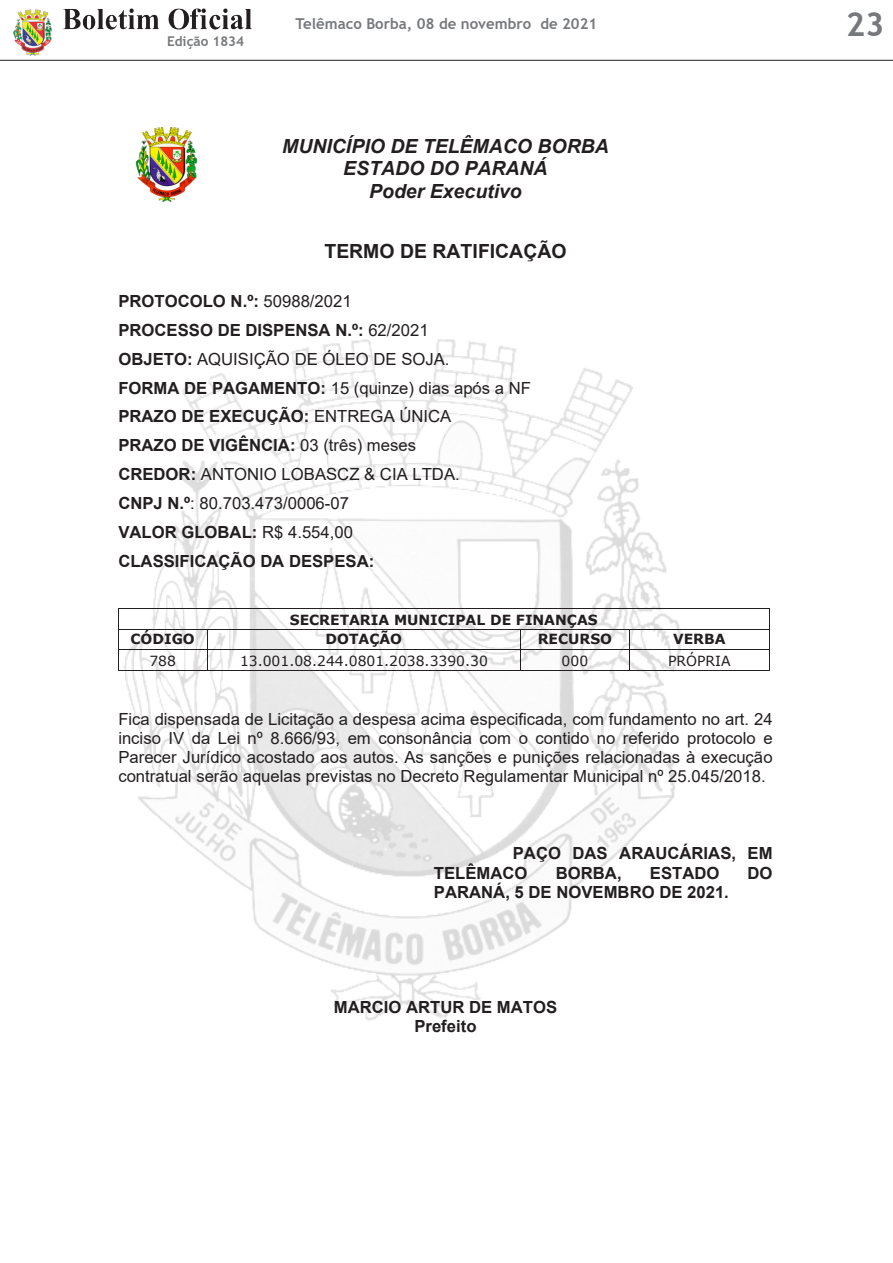
<style>
.page{position:relative;width:893px;height:1263px;background:#fff}
.page>*{position:absolute;margin:0;border:0;box-sizing:border-box;transform-origin:0 0}
.t1{font:700 33px "Trebuchet MS";color:#76787b}
.t2{font:italic 700 19.5px/22.4px "Arial";color:#231f20;text-align:center}
.t3{font:700 19.5px "Arial";color:#231f20}
.t4{font:700 16.65px/28.8px "Arial";color:#231f20}
.t5{font:16.65px/19.2px "Arial";color:#231f20;text-align:justify}
.t6{font:700 15px "Trebuchet MS";color:#76787b}
.t7{font:700 13.95px "Verdana";color:#231f20}
.t8{font:13.95px "Verdana";color:#231f20}
.t9{font:700 13.5px "Trebuchet MS";color:#76787b}
.s1{font-weight:400}
</style>
<div class="page">
<img style="left:13px;top:9px;width:39px;height:47px">
<img style="left:62px;top:8px;width:190px;height:21px">
<hr style="left:0;top:60px;width:893px;height:1px;background:#231f20">
<img style="left:124px;top:339px;width:557px;height:682px">
<img style="left:135px;top:126px;width:62px;height:77px">
<hr style="left:119px;top:608px;width:650px;height:1px;background:#231f20">
<hr style="left:119px;top:629px;width:88px;height:1px;background:#231f20">
<hr style="left:207px;top:629px;width:313px;height:1px;background:#231f20">
<hr style="left:521px;top:629px;width:108px;height:1px;background:#231f20">
<hr style="left:629px;top:629px;width:140px;height:1px;background:#231f20">
<hr style="left:119px;top:649px;width:88px;height:1px;background:#231f20">
<hr style="left:207px;top:649px;width:313px;height:1px;background:#231f20">
<hr style="left:521px;top:649px;width:108px;height:1px;background:#231f20">
<hr style="left:629px;top:649px;width:140px;height:1px;background:#231f20">
<svg style="left:118px;top:608px;width:1px;height:63px"></svg>
<hr style="left:119px;top:670px;width:88px;height:1px;background:#231f20">
<svg style="left:207px;top:630px;width:1px;height:40px"></svg>
<hr style="left:207px;top:670px;width:313px;height:1px;background:#231f20">
<svg style="left:520px;top:629px;width:1px;height:42px"></svg>
<hr style="left:521px;top:670px;width:108px;height:1px;background:#231f20">
<svg style="left:629px;top:630px;width:1px;height:40px"></svg>
<hr style="left:629px;top:670px;width:140px;height:1px;background:#231f20">
<svg style="left:769px;top:608px;width:1px;height:63px"></svg>
<p class="t9" style="left:167px;top:33px;width:79px">Edição 1834</p>
<p class="t6" style="left:296px;top:14px;width:303px">Telêmaco Borba, 08 de novembro de 2021</p>
<h1 class="t1" style="left:846px;top:3px;width:40px">23</h1>
<p class="t2" style="left:282px;top:135px;width:328px">MUNICÍPIO DE TELÊMACO BORBA<br>ESTADO DO PARANÁ<br>Poder Executivo</p>
<p class="t3" style="left:324px;top:238px;width:244px">TERMO DE RATIFICAÇÃO</p>
<p class="t4" style="left:118px;top:287px;width:414px">PROTOCOLO N.º: <span class="s1">50988/2021<br></span>PROCESSO DE DISPENSA N.º: <span class="s1">62/2021<br></span>OBJETO: <span class="s1">AQUISIÇÃO DE ÓLEO DE SOJA.<br></span>FORMA DE PAGAMENTO: <span class="s1">15 (quinze) dias após a NF<br></span>PRAZO DE EXECUÇÃO: <span class="s1">ENTREGA ÚNICA<br></span>PRAZO DE VIGÊNCIA: <span class="s1">03 (três) meses<br></span>CREDOR: <span class="s1">ANTONIO LOBASCZ &amp; CIA LTDA.<br></span>CNPJ N.º<span class="s1">: 80.703.473/0006-07<br></span>VALOR GLOBAL: <span class="s1">R$ 4.554,00<br></span>CLASSIFICAÇÃO DA DESPESA:</p>
<p class="t7" style="left:290px;top:610px;width:309px">SECRETARIA MUNICIPAL DE FINANÇAS</p>
<p class="t7" style="left:131px;top:629px;width:66px">CÓDIGO</p>
<p class="t7" style="left:326px;top:629px;width:78px">DOTAÇÃO</p>
<p class="t7" style="left:538px;top:629px;width:76px">RECURSO</p>
<p class="t7" style="left:673px;top:629px;width:54px">VERBA</p>
<p class="t8" style="left:149px;top:651px;width:28px">788</p>
<p class="t8" style="left:240px;top:651px;width:249px">13.001.08.244.0801.2038.3390.30</p>
<p class="t8" style="left:562px;top:651px;width:28px">000</p>
<p class="t8" style="left:668px;top:651px;width:64px">PRÓPRIA</p>
<p class="t5" style="left:118px;top:709px;width:656px">Fica dispensada de Licitação a despesa acima especificada, com fundamento no art. 24 inciso IV da Lei nº 8.666/93, em consonância com o contido no referido protocolo e Parecer Jurídico acostado aos autos. As sanções e punições relacionadas à execução contratual serão aquelas previstas no Decreto Regulamentar Municipal nº 25.045/2018.</p>
<p class="t4" style="left:434px;top:844px;width:340px;line-height:19.2px;text-indent:79px">PAÇO DAS ARAUCÁRIAS, EM<br>TELÊMACO</p>
<p class="t4" style="left:556px;top:858px;width:67px">BORBA,</p>
<p class="t4" style="left:650px;top:858px;width:71px">ESTADO</p>
<p class="t4" style="left:748px;top:858px;width:27px">DO</p>
<p class="t4" style="left:434px;top:878px;width:296px">PARANÁ, 5 DE NOVEMBRO DE 2021.</p>
<p class="t4" style="left:334px;top:998px;width:225px;line-height:19.2px;text-align:center">MARCIO ARTUR DE MATOS<br>Prefeito</p>
</div>
